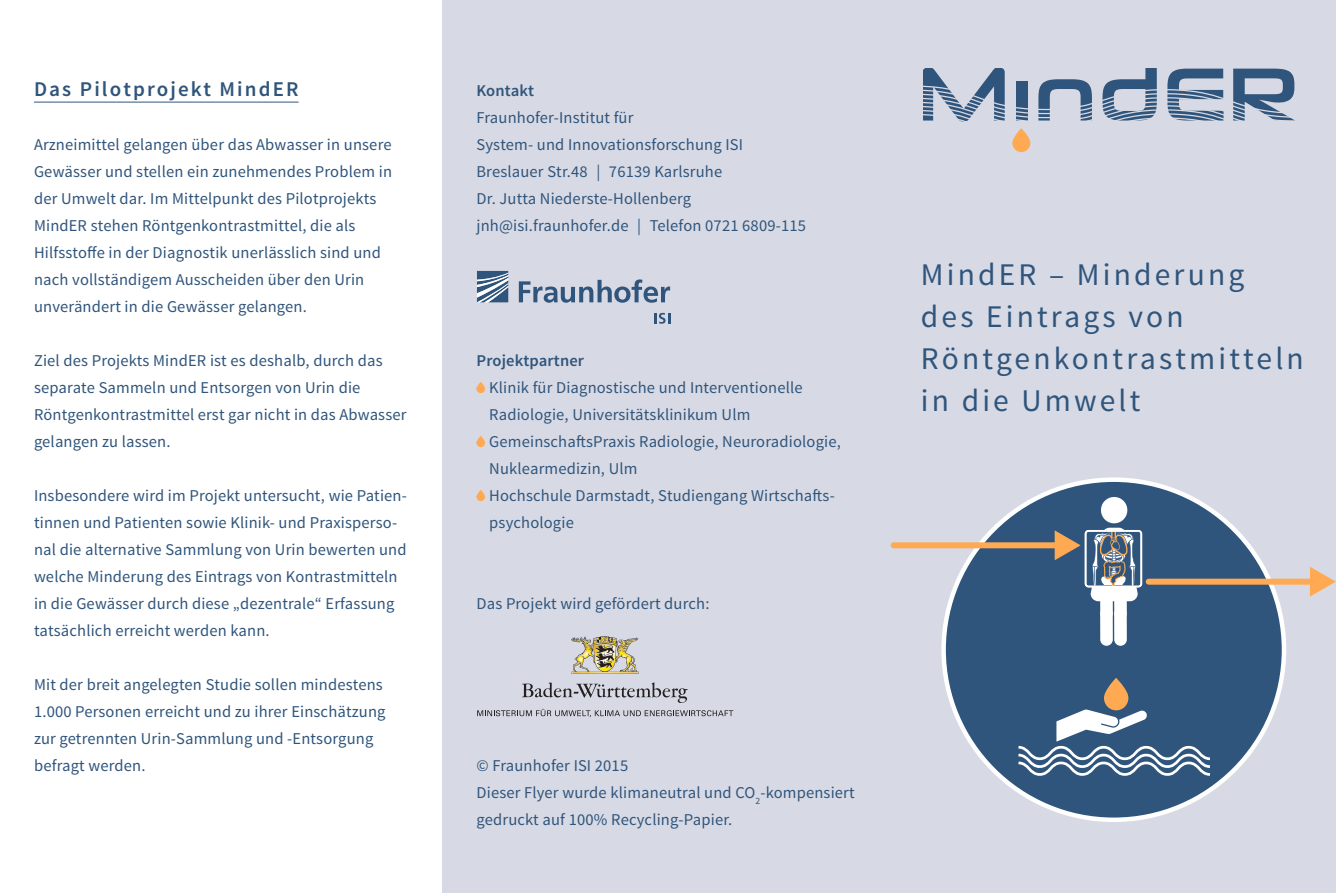
<style>
.page{position:relative;width:1336px;height:893px;background:#fff}
.page>*{position:absolute;margin:0;border:0;box-sizing:border-box;transform-origin:0 0}
._00_Titel{font:31.5px/42px "Source Sans Pro";letter-spacing:.1em;color:#30557c}
._02_Überschrift_2_un{font:600 21px "Source Sans Pro";letter-spacing:.1em;color:#30557c}
._03_Fließtext{font:16.5px/27px "Source Sans Pro";letter-spacing:.01em;color:#30557c}
._03_Fließtext_Bold{font:600 16.5px "Source Sans Pro";letter-spacing:.01em;color:#30557c}
</style>
<div class="page">
<div style="left:442px;top:0;width:893px;height:893px;background:#d7dae4"></div>
<svg style="left:923px;top:68px;width:372px;height:84px"></svg>
<div style="left:943px;top:480px;width:340px;height:340px;background:#30557c;border-radius:50%"></div>
<div style="left:1099px;top:581px;width:13px;height:39px;background:#fff;border-radius:6px"></div>
<div style="left:1099px;top:607px;width:13px;height:39px;background:#fff;border-radius:6px"></div>
<div style="left:1113px;top:581px;width:13px;height:39px;background:#fff;border-radius:6px"></div>
<div style="left:1113px;top:607px;width:13px;height:39px;background:#fff;border-radius:6px"></div>
<svg style="left:1090px;top:497px;width:47px;height:104px"></svg>
<div style="left:1084px;top:530px;width:57px;height:57px;border:2px solid #fff;border-radius:3px"></div>
<div style="left:893px;top:542px;width:165px;height:6px;background:#ffaa53"></div>
<svg style="left:1054px;top:530px;width:26px;height:30px"></svg>
<div style="left:1148px;top:579px;width:166px;height:6px;background:#ffaa53"></div>
<svg style="left:1309px;top:567px;width:26px;height:30px"></svg>
<svg style="left:1018px;top:678px;width:192px;height:98px"></svg>
<svg style="left:476px;top:382px;width:9px;height:11px"></svg>
<svg style="left:476px;top:436px;width:9px;height:11px"></svg>
<svg style="left:476px;top:490px;width:9px;height:11px"></svg>
<img style="left:571px;top:637px;width:68px;height:36px">
<svg style="left:522px;top:682px;width:165px;height:21px"></svg>
<svg style="left:477px;top:709px;width:256px;height:8px"></svg>
<svg style="left:477px;top:271px;width:31px;height:31px"></svg>
<svg style="left:518px;top:279px;width:152px;height:24px"></svg>
<svg style="left:654px;top:313px;width:16px;height:11px"></svg>
<hr style="left:34px;top:102px;width:264px;height:1px;background:#30557c">
<p class="_02_Überschrift_2_un" style="left:34px;top:76px;width:266px">Das Pilotprojekt MindER</p>
<p class="_03_Fließtext" style="left:34px;top:131px;width:359px">Arzneimittel gelangen über das Abwasser in unsere Gewässer und stellen ein zunehmendes Problem in der Umwelt dar. Im Mittelpunkt des Pilotprojekts MindER stehen Röntgenkontrastmittel, die als Hilfsstoffe in der Diagnostik unerlässlich sind und nach vollständigem Ausscheiden über den Urin unverändert in die Gewässer gelangen.</p>
<p class="_03_Fließtext" style="left:34px;top:347px;width:374px">Ziel des Projekts MindER ist es deshalb, durch das separate Sammeln und Entsorgen von Urin die Röntgenkontrastmittel erst gar nicht in das Abwasser gelangen zu lassen.</p>
<p class="_03_Fließtext" style="left:34px;top:482px;width:374px">Insbesondere wird im Projekt untersucht, wie Patien&shy;tinnen und Patienten sowie Klinik- und Praxisperso&shy;nal die alternative Sammlung von Urin bewerten und welche Minderung des Eintrags von Kontrastmitteln in die Gewässer durch diese „dezentrale“ Erfassung tatsächlich erreicht werden kann.</p>
<p class="_03_Fließtext" style="left:34px;top:671px;width:353px">Mit der breit angelegten Studie sollen mindestens 1.000 Personen erreicht und zu ihrer Einschätzung zur getrennten Urin-Sammlung und -Entsorgung befragt werden.</p>
<p class="_03_Fließtext_Bold" style="left:476px;top:80px;width:59px">Kontakt</p>
<p class="_03_Fließtext" style="left:476px;top:104px;width:331px">Fraunhofer-Institut für<br>System- und Innovationsforschung ISI Breslauer Str.48 | 76139 Karlsruhe<br>Dr. Jutta Niederste-Hollenberg jnh@isi.fraunhofer.de | Telefon 0721 6809-115</p>
<p class="_03_Fließtext_Bold" style="left:476px;top:350px;width:109px">Projektpartner</p>
<p class="_03_Fließtext" style="left:489px;top:374px;width:315px;text-indent:-13px">• Klinik für Diagnostische und Interventionelle<br>Radiologie, Universitätsklinikum Ulm</p>
<p class="_03_Fließtext" style="left:489px;top:428px;width:353px;text-indent:-13px">• GemeinschaftsPraxis Radiologie, Neuroradiologie,<br>Nuklearmedizin, Ulm</p>
<p class="_03_Fließtext" style="left:489px;top:482px;width:346px;text-indent:-13px">• Hochschule Darmstadt, Studiengang Wirtschafts&shy;psychologie</p>
<p class="_03_Fließtext" style="left:476px;top:590px;width:234px">Das Projekt wird gefördert durch:</p>
<p class="_03_Fließtext" style="left:476px;top:752px;width:379px">© Fraunhofer ISI 2015<br>Dieser Flyer wurde klimaneutral und CO<sub>2</sub>-kompensiert gedruckt auf 100% Recycling-Papier.</p>
<p class="_00_Titel" style="left:920px;top:254px;width:384px">MindER – Minderung des Eintrags von<br>Röntgenkontrastmitteln in die Umwelt</p>
</div>
